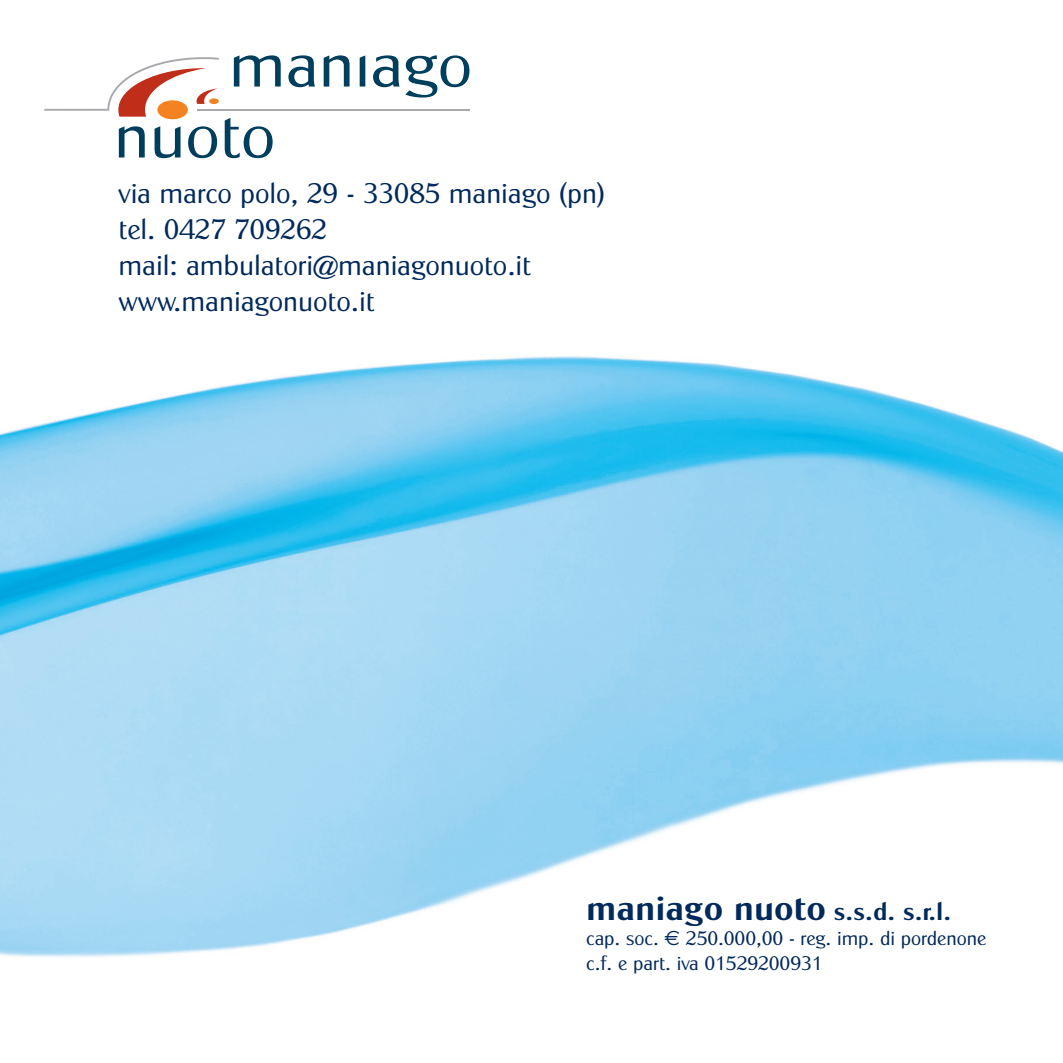
<style>
.page{position:relative;width:1063px;height:1063px;background:#fff}
.page>*{position:absolute;margin:0;border:0;box-sizing:border-box;transform-origin:0 0}
.t1{font:36.5px "Globe Gothic CG Bold";color:#00295c}
.t2{font:30px/36px "Globe Gothic CG Light";color:#00295c}
.t3{font:20.75px/25px "Globe Gothic CG Light";color:#00295c}
.s1{font-size:26px}
.s2{font-family:"Euro Sans"}
</style>
<div class="page">
<img style="left:0;top:55px;width:1063px;height:902px">
<hr style="left:197px;top:109px;width:272px;height:2px;background:#a8a9ad">
<svg style="left:288px;top:55px;width:27px;height:32px"></svg>
<svg style="left:324px;top:55px;width:26px;height:32px"></svg>
<svg style="left:360px;top:55px;width:5px;height:32px"></svg>
<svg style="left:373px;top:55px;width:96px;height:43px"></svg>
<svg style="left:44px;top:55px;width:237px;height:103px"></svg>
<div style="left:209px;top:98px;width:10px;height:6px;background:#f58220;border-radius:50%"></div>
<div style="left:157px;top:100px;width:31px;height:19px;background:#f58220;border-radius:50%"></div>
<p class="t2" style="left:119px;top:175px;width:488px">via marco polo, 29 - 33085 maniago (pn) tel. 0427 709262<br>mail: ambulatori@maniagonuoto.it www.maniagonuoto.it</p>
<p class="t1" style="left:586px;top:885px;width:366px">maniago nuoto <span class="s1">s.s.d. s.r.l.</span></p>
<p class="t3" style="left:586px;top:925px;width:402px">cap. soc. <span class="s2">€</span> 250.000,00 - reg. imp. di pordenone c.f. e part. iva 01529200931</p>
</div>
